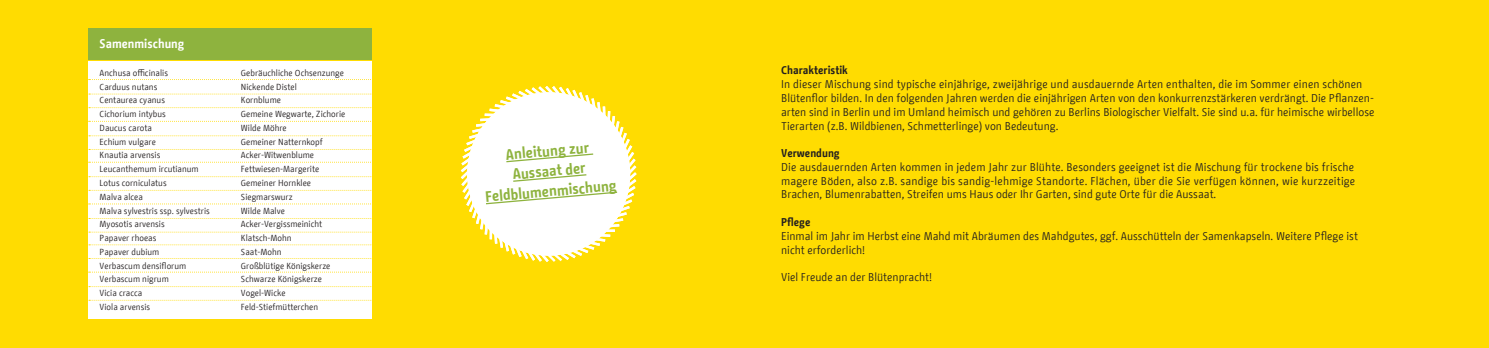
<style>
.page{position:relative;width:1489px;height:348px;background:#fff}
.page>*{position:absolute;margin:0;border:0;box-sizing:border-box;transform-origin:0 0}
.t1{font:700 15px/20px "BMF Change";color:#8eb33e;text-align:center}
.t2{font:700 12.5px "BMF Change";color:#fff}
.t3{font:11.25px/13.8px "BMF Change";color:#231f20}
.t4{font:700 11.25px "BMF Change";color:#231f20}
.t5{font:8.75px "BMF Change";color:#231f20}
</style>
<div class="page">
<div style="left:0;top:0;width:1488px;height:347px;background:#ffdc01"></div>
<svg style="left:460px;top:86px;width:177px;height:176px"></svg>
<svg style="left:505px;top:152px;width:89px;height:11px"></svg>
<svg style="left:512px;top:173px;width:75px;height:9px"></svg>
<svg style="left:484px;top:190px;width:134px;height:15px;background:#f5f8ee"></svg>
<div style="left:89px;top:28px;width:283px;height:32px;background:#8eb33e"></div>
<div style="left:89px;top:61px;width:283px;height:258px;background:#fff"></div>
<svg style="left:89px;top:79px;width:282px;height:1px"></svg>
<svg style="left:89px;top:94px;width:283px;height:1px"></svg>
<svg style="left:89px;top:107px;width:283px;height:1px"></svg>
<svg style="left:89px;top:121px;width:282px;height:1px"></svg>
<svg style="left:89px;top:135px;width:283px;height:1px"></svg>
<svg style="left:89px;top:149px;width:283px;height:1px"></svg>
<svg style="left:89px;top:162px;width:282px;height:1px"></svg>
<svg style="left:89px;top:176px;width:283px;height:1px"></svg>
<svg style="left:89px;top:190px;width:283px;height:1px"></svg>
<svg style="left:89px;top:203px;width:282px;height:1px"></svg>
<svg style="left:89px;top:218px;width:283px;height:1px"></svg>
<svg style="left:89px;top:231px;width:283px;height:1px"></svg>
<svg style="left:89px;top:244px;width:283px;height:1px"></svg>
<svg style="left:89px;top:258px;width:283px;height:1px"></svg>
<svg style="left:89px;top:271px;width:282px;height:1px"></svg>
<svg style="left:89px;top:286px;width:283px;height:1px"></svg>
<svg style="left:89px;top:299px;width:282px;height:1px"></svg>
<p class="t2" style="left:100px;top:35px;width:86px">Samenmischung</p>
<p class="t5" style="left:100px;top:66px;width:70px">Anchusa officinalis</p>
<p class="t5" style="left:241px;top:66px;width:104px">Gebräuchliche Ochsenzunge</p>
<p class="t5" style="left:100px;top:80px;width:59px">Carduus nutans</p>
<p class="t5" style="left:241px;top:80px;width:57px">Nickende Distel</p>
<p class="t5" style="left:100px;top:94px;width:67px">Centaurea cyanus</p>
<p class="t5" style="left:241px;top:94px;width:42px">Kornblume</p>
<p class="t5" style="left:100px;top:108px;width:68px">Cichorium intybus</p>
<p class="t5" style="left:241px;top:108px;width:106px">Gemeine Wegwarte, Zichorie</p>
<p class="t5" style="left:100px;top:121px;width:54px">Daucus carota</p>
<p class="t5" style="left:241px;top:121px;width:47px">Wilde Möhre</p>
<p class="t5" style="left:100px;top:135px;width:58px">Echium vulgare</p>
<p class="t5" style="left:241px;top:135px;width:83px">Gemeiner Natternkopf</p>
<p class="t5" style="left:100px;top:149px;width:62px">Knautia arvensis</p>
<p class="t5" style="left:241px;top:149px;width:75px">Acker-Witwenblume</p>
<p class="t5" style="left:100px;top:163px;width:101px">Leucanthemum ircutianum</p>
<p class="t5" style="left:241px;top:163px;width:80px">Fettwiesen-Margerite</p>
<p class="t5" style="left:100px;top:176px;width:69px">Lotus corniculatus</p>
<p class="t5" style="left:241px;top:176px;width:72px">Gemeiner Hornklee</p>
<p class="t5" style="left:100px;top:190px;width:45px">Malva alcea</p>
<p class="t5" style="left:241px;top:190px;width:53px">Siegmarswurz</p>
<p class="t5" style="left:100px;top:204px;width:112px">Malva sylvestris ssp. sylvestris</p>
<p class="t5" style="left:241px;top:204px;width:45px">Wilde Malve</p>
<p class="t5" style="left:100px;top:218px;width:67px">Myosotis arvensis</p>
<p class="t5" style="left:241px;top:218px;width:83px">Acker-Vergissmeinicht</p>
<p class="t5" style="left:100px;top:231px;width:58px">Papaver rhoeas</p>
<p class="t5" style="left:241px;top:231px;width:52px">Klatsch-Mohn</p>
<p class="t5" style="left:100px;top:245px;width:61px">Papaver dubium</p>
<p class="t5" style="left:241px;top:245px;width:42px">Saat-Mohn</p>
<p class="t5" style="left:100px;top:259px;width:88px">Verbascum densiflorum</p>
<p class="t5" style="left:241px;top:259px;width:91px">Großblütige Königskerze</p>
<p class="t5" style="left:100px;top:273px;width:71px">Verbascum nigrum</p>
<p class="t5" style="left:241px;top:273px;width:82px">Schwarze Königskerze</p>
<p class="t5" style="left:100px;top:286px;width:44px">Vicia cracca</p>
<p class="t5" style="left:241px;top:286px;width:46px">Vogel-Wicke</p>
<p class="t5" style="left:100px;top:300px;width:52px">Viola arvensis</p>
<p class="t5" style="left:241px;top:300px;width:79px">Feld-Stiefmütterchen</p>
<h1 class="t1" style="left:481px;top:146px;width:133px;rotate:-5deg">Anleitung zur<br>Aussaat der<br>Feldblumenmischung</h1>
<p class="t4" style="left:781px;top:62px;width:68px">Charakteristik</p>
<p class="t3" style="left:781px;top:77px;width:595px">In dieser Mischung sind typische einjährige, zweijährige und ausdauernde Arten enthalten, die im Sommer einen schönen Blütenflor bilden. In den folgenden Jahren werden die einjährigen Arten von den konkurrenzstärkeren verdrängt. Die Pflanzen&shy;arten sind in Berlin und im Umland heimisch und gehören zu Berlins Biologischer Vielfalt. Sie sind u.a. für heimische wirbellose Tierarten (z.B. Wildbienen, Schmetterlinge) von Bedeutung.</p>
<p class="t4" style="left:781px;top:145px;width:60px">Verwendung</p>
<p class="t3" style="left:781px;top:160px;width:575px;text-align:justify">Die ausdauernden Arten kommen in jedem Jahr zur Blühte. Besonders geeignet ist die Mischung für trockene bis frische magere Böden, also z.B. sandige bis sandig-lehmige Standorte. Flächen, über die Sie verfügen können, wie kurzzeitige Brachen, Blumenrabatten, Streifen ums Haus oder Ihr Garten, sind gute Orte für die Aussaat.</p>
<p class="t4" style="left:781px;top:214px;width:31px">Pflege</p>
<p class="t3" style="left:781px;top:229px;width:578px">Einmal im Jahr im Herbst eine Mahd mit Abräumen des Mahdgutes, ggf. Ausschütteln der Samenkapseln. Weitere Pflege ist nicht erforderlich!</p>
<p class="t3" style="left:781px;top:270px;width:152px">Viel Freude an der Blütenpracht!</p>
</div>
